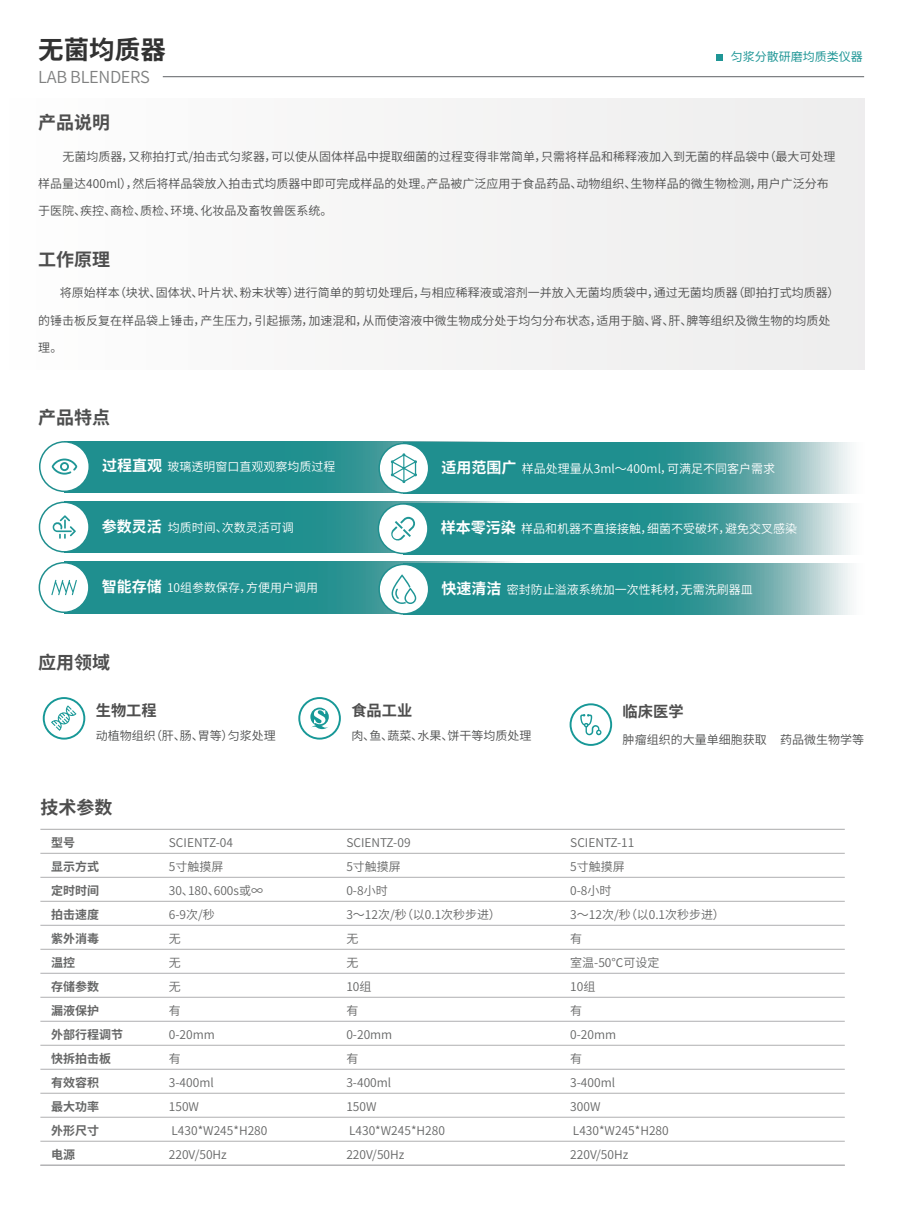
<style>
.page{position:relative;width:903px;height:1212px;background:#fff}
.page>*{position:absolute;margin:0;border:0;box-sizing:border-box;transform-origin:0 0}
.t1{font:700 25.5px "Source Han Sans CN";color:#323232}
.t2{font:700 18px "Source Han Sans CN";color:#4e4e4e}
.t3{font:700 18px "Source Han Sans CN";color:#4d4e4e}
.t4{font:16.5px "Source Han Sans CN";letter-spacing:-.02em;color:#808181}
.t5{font:700 15.3px "Source Han Sans CN";color:#4e4e4e}
.t6{font:12px "Source Han Sans CN";color:#4d4e4e}
.t7{font:12px/24px "Source Han Sans CN";color:#666767}
.t8{font:12px "Source Han Sans CN";color:#fff}
.t9{font:700 12px/24px "Source Han Sans CN";color:#666767}
.t10{font:12px "Source Han Sans CN";color:#1f9696}
.s1{font-weight:700;font-size:15px}
</style>
<div class="page">
<div style="left:0;top:98px;width:864px;height:271px;background:#f5f5f4"></div>
<div style="left:716px;top:54px;width:7px;height:7px;background:#1f9696"></div>
<hr style="left:163px;top:76px;width:701px;height:1px;background:#686b6e">
<hr style="left:40px;top:829px;width:804px;height:1px;background:#afafb1">
<hr style="left:40px;top:853px;width:804px;height:1px;background:#afafb1">
<hr style="left:40px;top:877px;width:804px;height:1px;background:#afafb1">
<hr style="left:40px;top:901px;width:804px;height:1px;background:#afafb1">
<hr style="left:40px;top:925px;width:804px;height:1px;background:#afafb1">
<hr style="left:40px;top:949px;width:804px;height:1px;background:#afafb1">
<hr style="left:40px;top:973px;width:804px;height:1px;background:#afafb1">
<hr style="left:40px;top:997px;width:804px;height:1px;background:#afafb1">
<hr style="left:40px;top:1021px;width:804px;height:1px;background:#afafb1">
<hr style="left:40px;top:1045px;width:804px;height:1px;background:#afafb1">
<hr style="left:40px;top:1069px;width:804px;height:1px;background:#afafb1">
<hr style="left:40px;top:1093px;width:804px;height:1px;background:#afafb1">
<hr style="left:40px;top:1117px;width:804px;height:1px;background:#afafb1">
<hr style="left:40px;top:1141px;width:804px;height:1px;background:#afafb1">
<hr style="left:40px;top:1165px;width:804px;height:1px;background:#afafb1">
<svg style="left:298px;top:697px;width:43px;height:42px"></svg>
<svg style="left:43px;top:697px;width:42px;height:42px"></svg>
<svg style="left:569px;top:703px;width:43px;height:43px"></svg>
<svg style="left:90px;top:441px;width:435px;height:51px;background:#239090"></svg>
<svg style="left:39px;top:441px;width:51px;height:51px"></svg>
<svg style="left:429px;top:443px;width:421px;height:51px;background:#449e9e"></svg>
<svg style="left:378px;top:443px;width:51px;height:51px"></svg>
<svg style="left:90px;top:501px;width:421px;height:51px;background:#249090"></svg>
<svg style="left:39px;top:501px;width:51px;height:51px"></svg>
<svg style="left:429px;top:503px;width:422px;height:51px;background:#449e9e"></svg>
<svg style="left:377px;top:503px;width:52px;height:51px"></svg>
<svg style="left:90px;top:562px;width:435px;height:51px;background:#239090"></svg>
<svg style="left:39px;top:562px;width:51px;height:51px"></svg>
<svg style="left:429px;top:564px;width:423px;height:51px;background:#449e9e"></svg>
<svg style="left:378px;top:564px;width:51px;height:51px"></svg>
<h1 class="t1" style="left:38px;top:36px;width:129px">无菌均质器</h1>
<h3 class="t4" style="left:38px;top:68px;width:113px">LAB BLENDERS</h3>
<h2 class="t2" style="left:38px;top:112px;width:74px">产品说明</h2>
<p class="t10" style="left:731px;top:50px;width:133px">匀浆分散研磨均质类仪器</p>
<p class="t6" style="left:62px;top:149px;width:774px">无菌均质器，又称拍打式/拍击式匀浆器，可以使从固体样品中提取细菌的过程变得非常简单，只需将样品和稀释液加入到无菌的样品袋中（最大可处理</p>
<p class="t6" style="left:38px;top:176px;width:792px">样品量达400ml），然后将样品袋放入拍击式均质器中即可完成样品的处理。产品被广泛应用于食品药品、动物组织、生物样品的微生物检测，用户广泛分布</p>
<p class="t6" style="left:38px;top:203px;width:296px">于医院、疾控、商检、质检、环境、化妆品及畜牧兽医系统。</p>
<h2 class="t2" style="left:38px;top:249px;width:74px">工作原理</h2>
<p class="t6" style="left:60px;top:286px;width:781px">将原始样本（块状、固体状、叶片状、粉末状等）进行简单的剪切处理后，与相应稀释液或溶剂一并放入无菌均质袋中，通过无菌均质器（即拍打式均质器）</p>
<p class="t6" style="left:38px;top:313px;width:793px">的锤击板反复在样品袋上锤击，产生压力，引起振荡，加速混和，从而使溶液中微生物成分处于均匀分布状态，适用于脑、肾、肝、脾等组织及微生物的均质处</p>
<p class="t6" style="left:38px;top:340px;width:26px">理。</p>
<h2 class="t3" style="left:38px;top:407px;width:74px">产品特点</h2>
<p class="t8" style="left:102px;top:460px;width:235px"><span class="s1">过程直观</span> 玻璃透明窗口直观观察均质过程</p>
<p class="t8" style="left:441px;top:462px;width:335px"><span class="s1">适用范围广</span> 样品处理量从3ml～400ml，可满足不同客户需求</p>
<p class="t8" style="left:102px;top:521px;width:194px"><span class="s1">参数灵活</span> 均质时间、次数灵活可调</p>
<p class="t8" style="left:441px;top:522px;width:358px"><span class="s1">样本零污染</span> 样品和机器不直接接触，细菌不受破坏，避免交叉感染</p>
<p class="t8" style="left:102px;top:581px;width:218px"><span class="s1">智能存储</span> 10组参数保存，方便用户调用</p>
<p class="t8" style="left:441px;top:583px;width:313px"><span class="s1">快速清洁</span> 密封防止溢液系统加一次性耗材，无需洗刷器皿</p>
<h2 class="t2" style="left:38px;top:652px;width:74px">应用领域</h2>
<p class="t5" style="left:96px;top:701px;width:62px">生物工程</p>
<p class="t6" style="left:96px;top:728px;width:181px">动植物组织（肝、肠、胃等）匀浆处理</p>
<p class="t5" style="left:351px;top:701px;width:62px">食品工业</p>
<p class="t6" style="left:351px;top:728px;width:181px">肉、鱼、蔬菜、水果、饼干等均质处理</p>
<p class="t5" style="left:622px;top:702px;width:62px">临床医学</p>
<p class="t6" style="left:622px;top:733px;width:243px">肿瘤组织的大量单细胞获取 药品微生物学等</p>
<h2 class="t2" style="left:40px;top:797px;width:73px">技术参数</h2>
<p class="t9" style="left:51px;top:831px;width:74px">型号<br>显示方式<br>定时时间<br>拍击速度<br>紫外消毒<br>温控<br>存储参数<br>漏液保护<br>外部行程调节快拆拍击板有效容积<br>最大功率<br>外形尺寸<br>电源</p>
<p class="t7" style="left:169px;top:831px;width:100px">SCIENTZ-04<br>5寸触摸屏<br>30、180、600s或∞<br>6-9次/秒<br>无<br>无<br>无<br>有<br>0-20mm<br>有<br>3-400ml<br>150W<br>L430*W245*H280<br>220V/50Hz</p>
<p class="t7" style="left:346px;top:831px;width:156px">SCIENTZ-09<br>5寸触摸屏<br>0-8小时<br>3～12次/秒（以0.1次秒步进）无<br>无<br>10组<br>有<br>0-20mm<br>有<br>3-400ml<br>150W<br>L430*W245*H280<br>220V/50Hz</p>
<p class="t7" style="left:570px;top:831px;width:156px">SCIENTZ-11<br>5寸触摸屏<br>0-8小时<br>3～12次/秒（以0.1次秒步进）有<br>室温-50℃可设定<br>10组<br>有<br>0-20mm<br>有<br>3-400ml<br>300W<br>L430*W245*H280<br>220V/50Hz</p>
</div>
